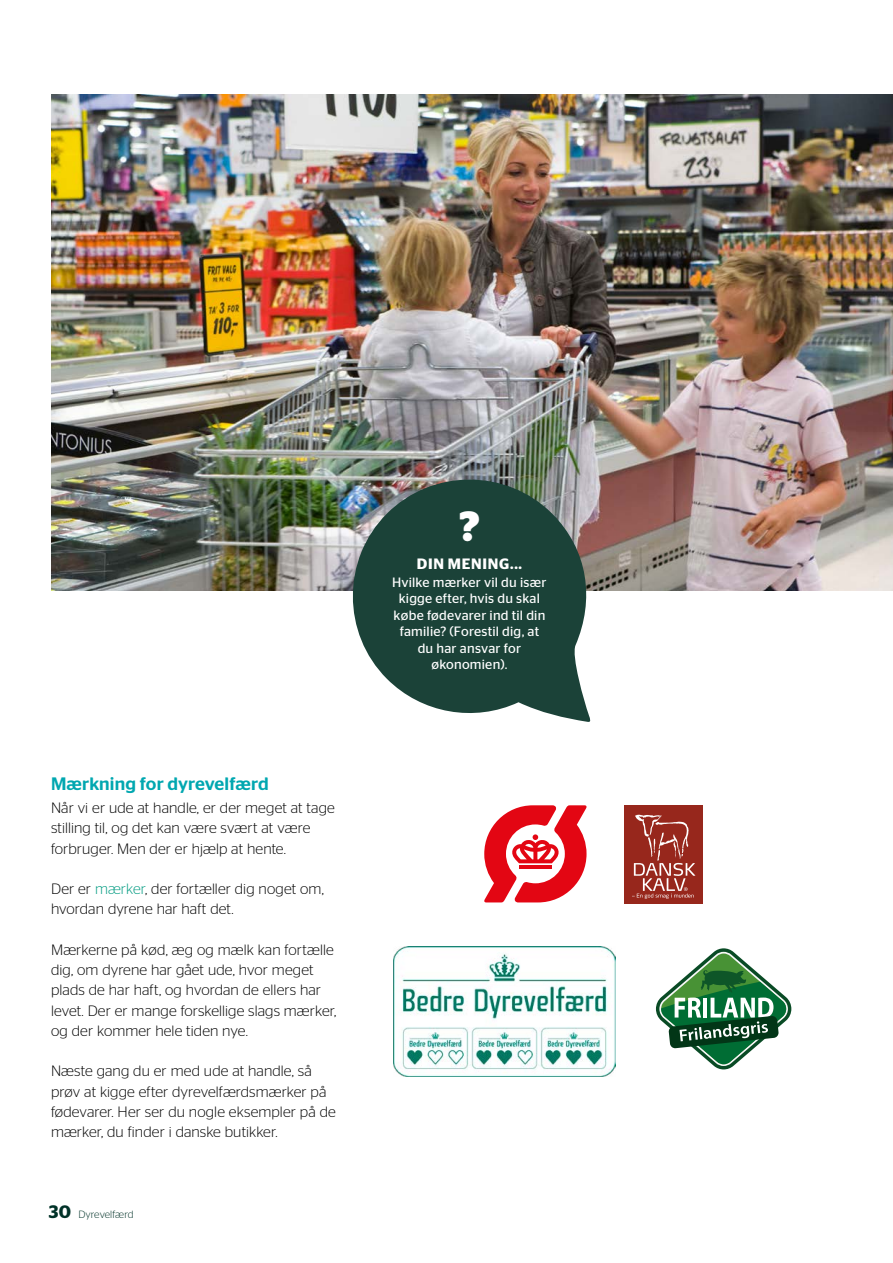
<style>
.page{position:relative;width:893px;height:1263px;background:#fff}
.page>*{position:absolute;margin:0;border:0;box-sizing:border-box;transform-origin:0 0}
.t1{font:700 42px "Stag Sans";color:#fff}
.Mellemrubrik_copy{font:500 18px "Stag Sans";letter-spacing:.01em;color:#00a7b0}
.Brød{font:300 15px/20.2px "Stag Sans";letter-spacing:.01em;color:#000}
.t2{font:600 15px "Stag Sans";letter-spacing:.05em;color:#fff}
.t3{font:13.5px/16.5px "Stag Sans";letter-spacing:.015em;color:#fff;text-align:center}
.t4{font:300 10.5px "Stag Sans";letter-spacing:.01em;color:#013228}
.s1{color:#009b81}
.s2{font-weight:600;font-size:18px}
</style>
<div class="page">
<img style="left:51px;top:94px;width:842px;height:496px">
<svg style="left:341px;top:468px;width:254px;height:254px;background:#4c6760"></svg>
<svg style="left:484px;top:805px;width:103px;height:98px"></svg>
<svg style="left:656px;top:948px;width:135px;height:121px"></svg>
<img style="left:393px;top:946px;width:222px;height:130px">
<div style="left:624px;top:805px;width:79px;height:99px;background:#97271c"></div>
<svg style="left:632px;top:815px;width:63px;height:84px"></svg>
<h4 class="Mellemrubrik_copy" style="left:51px;top:773px;width:219px">Mærkning for dyrevelfærd</h4>
<p class="Brød" style="left:51px;top:797px;width:285px">Når vi er ude at handle, er der meget at tage stilling til, og det kan være svært at være forbruger. Men der er hjælp at hente.</p>
<p class="Brød" style="left:51px;top:878px;width:274px">Der er <span class="s1">mærker</span>, der fortæller dig noget om, hvordan dyrene har haft det.</p>
<p class="Brød" style="left:51px;top:939px;width:287px">Mærkerne på kød, æg og mælk kan fortælle dig, om dyrene har gået ude, hvor meget plads de har haft, og hvordan de ellers har levet. Der er mange forskellige slags mærker, og der kommer hele tiden nye.</p>
<p class="Brød" style="left:51px;top:1061px;width:286px">Næste gang du er med ude at handle, så prøv at kigge efter dyrevelfærdsmærker på fødevarer. Her ser du nogle eksempler på de mærker, du finder i danske butikker.</p>
<p class="t4" style="left:49px;top:1208px;width:86px"><span class="s2">30</span> Dyrevelfærd</p>
<h1 class="t1" style="left:459px;top:501px;width:22px">?</h1>
<h1 class="t2" style="left:417px;top:555px;width:107px">DIN MENING...</h1>
<h1 class="t3" style="left:392px;top:574px;width:156px">Hvilke mærker vil du især kigge efter, hvis du skal købe fødevarer ind til din familie? (Forestil dig, at</h1>
<h1 class="t3" style="left:418px;top:640px;width:105px">du har ansvar for økonomien).</h1>
</div>
